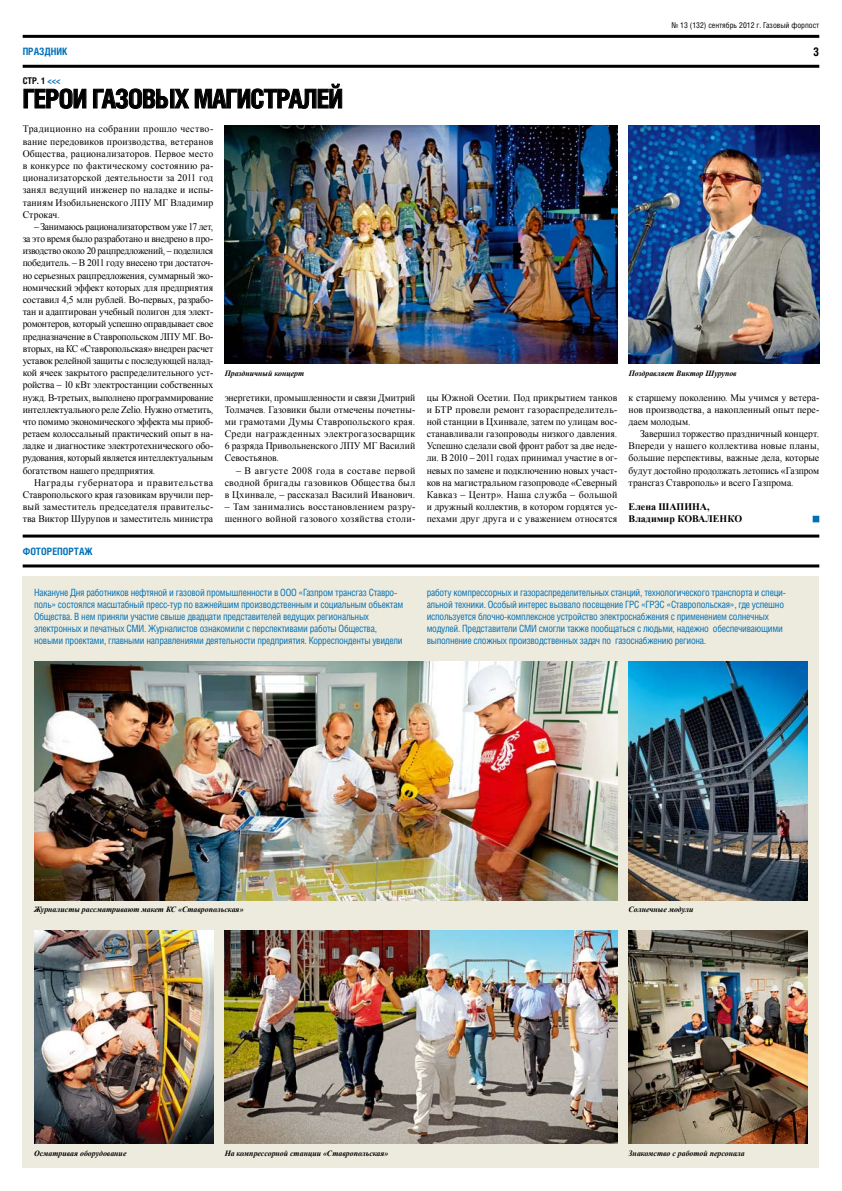
<style>
.page{position:relative;width:842px;height:1191px;background:#fff}
.page>*{position:absolute;margin:0;border:0;box-sizing:border-box;transform-origin:0 0}
.t1{font:700 26px "Helios Cond";letter-spacing:-.025em;color:#000}
.t2{font:700 12px "Helios Cond";color:#000}
.t3{font:700 10.1px "Helios Cond";color:#0071b9}
.t4{font:10px/12.2px "Times New Roman";letter-spacing:.01em;color:#000;text-align:justify}
.t5{font:10px/12.2px "Times New Roman";letter-spacing:.01em;color:#000;text-align:justify;scale:.96 1}
.t6{font:10px/12.2px "Helios Cond";letter-spacing:-.025em;color:#0071b9}
.t7{font:700 10px/12.2px "Times New Roman";color:#000}
.t8{font:700 9.2px "Helios Cond";color:#000}
.t9{font:italic 700 8px "Times New Roman";color:#000}
.t10{font:8px "Helios Cond";color:#000}
.s1{color:#0071b9}
</style>
<div class="page">
<svg style="left:24px;top:89px;width:62px;height:20px"></svg>
<svg style="left:93px;top:89px;width:96px;height:20px"></svg>
<svg style="left:195px;top:84px;width:147px;height:25px"></svg>
<hr style="left:23px;top:35px;width:796px;height:3px;background:#000">
<hr style="left:23px;top:65px;width:796px;height:3px;background:#000">
<div style="left:23px;top:576px;width:796px;height:592px;background:#edebdd"></div>
<img style="left:34px;top:662px;width:583px;height:238px">
<img style="left:629px;top:930px;width:179px;height:214px">
<img style="left:629px;top:662px;width:179px;height:238px">
<img style="left:225px;top:930px;width:392px;height:214px">
<img style="left:34px;top:930px;width:179px;height:214px">
<hr style="left:23px;top:534px;width:796px;height:3px;background:#000">
<hr style="left:23px;top:564px;width:796px;height:3px;background:#000">
<svg style="left:813px;top:516px;width:6px;height:6px"></svg>
<img style="left:225px;top:126px;width:392px;height:238px">
<img style="left:629px;top:126px;width:190px;height:238px">
<p class="t3" style="left:23px;top:45px;width:13px">Праздник</p>
<p class="t8" style="left:23px;top:75px;width:39px">Стр. 1 <span class="s1">&lt;&lt;&lt;</span></p>
<h1 class="t1" style="left:23px;top:83px;width:322px">Герои газовых магистралей</h1>
<p class="t10" style="left:671px;top:21px;width:149px">№ 13 (132) сентябрь 2012 г. Газовый форпост</p>
<p class="t2" style="left:813px;top:45px;width:8px">3</p>
<p class="t4" style="left:23px;top:123px;width:192px">Традиционно на собрании прошло чество&shy;вание передовиков производства, ветеранов Общества, рационализаторов. Первое место в конкурсе по фактическому состоянию ра&shy;ционализаторской деятельности за 2011 год занял ведущий инженер по наладке и испы&shy;таниям Изобильненского ЛПУ МГ Владимир Строкач.</p>
<p class="t5" style="left:23px;top:220px;width:200px;text-indent:11px">– Занимаюсь рационализаторством уже 17 лет, за это время было разработано и внедрено в про&shy;изводство около 20 рацпредложений, – поделился победитель. – В 2011 году внесено три достаточ&shy;но серьезных рацпредложения, суммарный эко&shy;номический эффект которых для предприятия составил 4,5 млн рублей. Во-первых, разрабо&shy;тан и адаптирован учебный полигон для элект&shy;ромонтеров, который успешно оправдывает свое предназначение в Ставропольском ЛПУ МГ. Во&shy;вторых, на КС «Ставропольская» внедрен расчет уставок релейной защиты с последующей налад&shy;кой ячеек закрытого распределительного уст&shy;ройства – 10 кВт электростанции собственных нужд. В-третьих, выполнено программирование интеллектуального реле Zelio. Нужно отметить, что помимо экономического эффекта мы приоб&shy;ретаем колоссальный практический опыт в на&shy;ладке и диагностике электротехнического обо&shy;рудования, который является интеллектуальным богатством нашего предприятия.</p>
<p class="t4" style="left:23px;top:476px;width:192px;text-indent:11px">Награды губернатора и правительства Ставропольского края газовикам вручили пер&shy;вый заместитель председателя правительс&shy;тва Виктор Шурупов и заместитель министра</p>
<p class="t3" style="left:23px;top:545px;width:7px">ФОТО</p>
<p class="t3" style="left:47px;top:545px;width:48px">РЕПОРТАЖ</p>
<p class="t9" style="left:225px;top:368px;width:81px">Праздничный концерт</p>
<p class="t9" style="left:629px;top:368px;width:110px">Поздравляет Виктор Шурупов</p>
<p class="t5" style="left:225px;top:391px;width:200px">энергетики, промышленности и связи Дмитрий Толмачев. Газовики были отмечены почетны&shy;ми грамотами Думы Ставропольского края.<br>Среди награжденных электрогазосварщик 6 разряда Привольненского ЛПУ МГ Василий Севостьянов.</p>
<p class="t4" style="left:225px;top:464px;width:192px;text-indent:11px">– В августе 2008 года в составе первой сводной бригады газовиков Общества был в Цхинвале, – рассказал Василий Иванович.</p>
<p class="t4" style="left:225px;top:500px;width:192px">– Там занимались восстановлением разру&shy;шенного войной газового хозяйства столи-</p>
<p class="t4" style="left:427px;top:391px;width:192px">цы Южной Осетии. Под прикрытием танков и БТР провели ремонт газораспределитель&shy;ной станции в Цхинвале, затем по улицам вос&shy;станавливали газопроводы низкого давления.<br>Успешно сделали свой фронт работ за две неде&shy;ли. В 2010 – 2011 годах принимал участие в ог&shy;невых по замене и подключению новых участ&shy;ков на магистральном газопроводе «Северный Кавказ – Центр». Наша служба – большой и дружный коллектив, в котором гордятся ус&shy;пехами друг друга и с уважением относятся</p>
<p class="t4" style="left:629px;top:391px;width:192px">к старшему поколению. Мы учимся у ветера&shy;нов производства, а накопленный опыт пере&shy;даем молодым.</p>
<p class="t4" style="left:629px;top:427px;width:192px;text-indent:11px">Завершил торжество праздничный концерт.<br>Впереди у нашего коллектива новые планы, большие перспективы, важные дела, которые будут достойно продолжать летопись «Газпром трансгаз Ставрополь» и всего Газпрома.</p>
<p class="t7" style="left:629px;top:500px;width:115px">Елена Шапина,<br>Владимир Коваленко</p>
<p class="t6" style="left:34px;top:585px;width:371px">Накануне Дня работников нефтяной и газовой промышленности в ООО «Газпром трансгаз Ставро&shy;поль» состоялся масштабный пресс-тур по важнейшим производственным и социальным объектам Общества. В нем приняли участие свыше двадцати представителей ведущих региональных электронных и печатных СМИ. Журналистов ознакомили с перспективами работы Общества, новыми проектами, главными направлениями деятельности предприятия. Корреспонденты увидели</p>
<p class="t6" style="left:427px;top:585px;width:361px">работу компрессорных и газораспределительных станций, технологического транспорта и специ&shy;альной техники. Особый интерес вызвало посещение ГРС «ГРЭС «Ставропольская», где успешно используется блочно-комплексное устройство электроснабжения с применением солнечных модулей. Представители СМИ смогли также пообщаться с людьми, надежно обеспечивающими выполнение сложных производственных задач по газоснабжению региона.</p>
<p class="t9" style="left:34px;top:904px;width:211px">Журналисты рассматривают макет КС «Ставропольская»</p>
<p class="t9" style="left:629px;top:904px;width:66px">Солнечные модули</p>
<p class="t9" style="left:34px;top:1147px;width:94px">Осматривая оборудование</p>
<p class="t9" style="left:225px;top:1147px;width:165px">На компрессорной станции «Ставропольская»</p>
<p class="t9" style="left:629px;top:1147px;width:118px">Знакомство с работой персонала</p>
</div>
